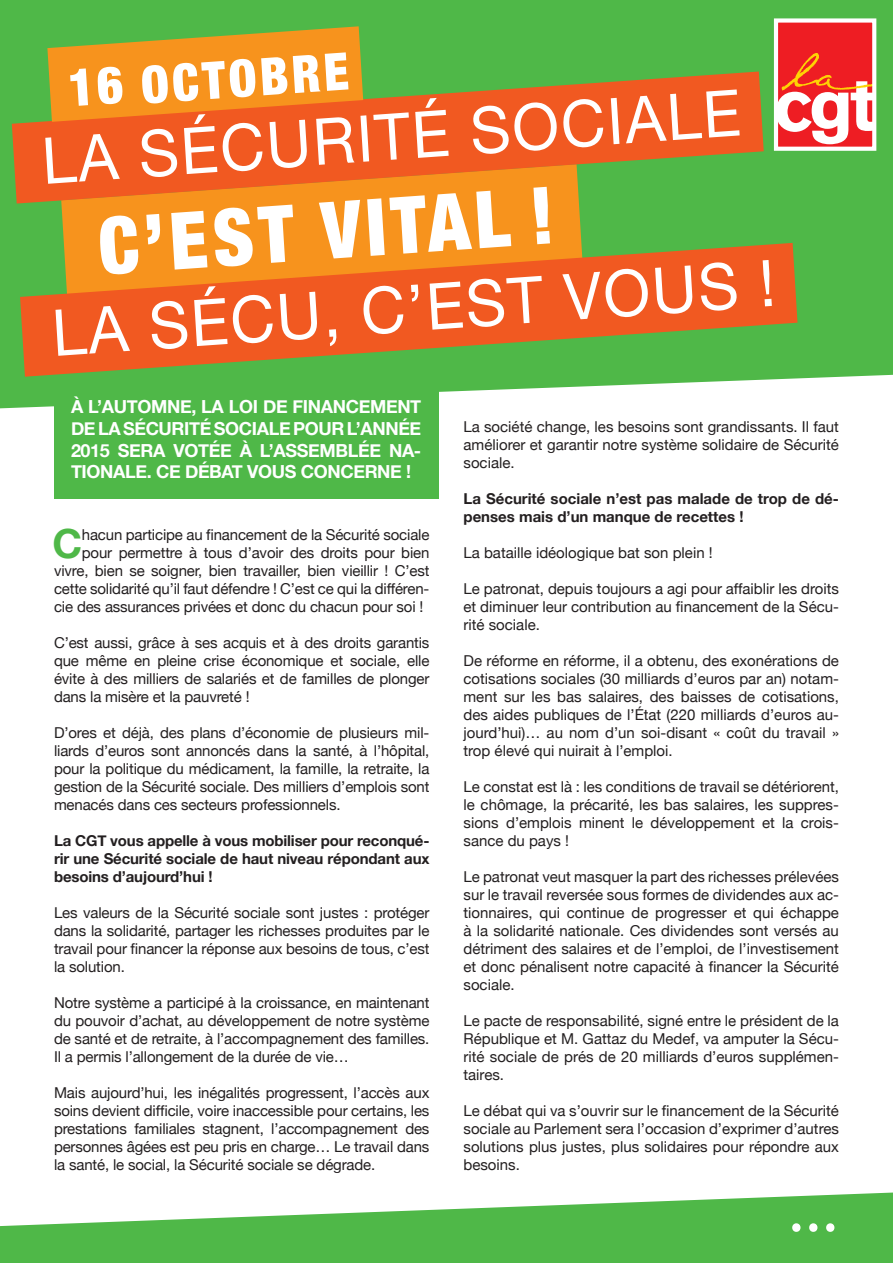
<style>
.page{position:relative;width:893px;height:1263px;background:#fff}
.page>*{position:absolute;margin:0;border:0;box-sizing:border-box;transform-origin:0 0}
.t1{font:900 condensed 79.35px "Helvetica Neue";color:#fff;scale:.96 1}
.t2{font:74.4px "Minion Pro";color:#fff}
.t3{font:64.5px "Helvetica Neue";color:#fff;scale:.96 1}
.t4{font:900 condensed 51.9px "Helvetica Neue";color:#fff}
.t5{font:700 40.2px "Helvetica Neue";color:#4fb848}
.t6{font:700 18px/21.6px "Helvetica Neue";letter-spacing:-.02em;color:#fff;text-align:justify}
.t7{font:15px/18px "Helvetica Neue";letter-spacing:-.01em;color:#231f20;text-align:justify}
.t8{font:700 15px/18px "Helvetica Neue";color:#231f20;text-align:justify}
</style>
<div class="page">
<svg style="left:0;top:1192px;width:893px;height:71px;fill:#4fb848"></svg>
<svg style="left:0;top:0;width:893px;height:408px;background:#62bf5c"></svg>
<div style="left:54px;top:366px;width:384px;height:132px;background:#4fb848"></div>
<div style="left:61px;top:204px;width:522px;height:39px;background:#f7931d"></div>
<svg style="left:12px;top:72px;width:752px;height:132px;background:#d27328"></svg>
<svg style="left:20px;top:243px;width:777px;height:134px;background:#ca7929"></svg>
<div style="left:776px;top:21px;width:98px;height:128px;background:#ee1d23"></div>
<svg style="left:779px;top:53px;width:92px;height:91px"></svg>
<div style="left:774px;top:18px;width:102px;height:133px;border:4px solid #fff"></div>
<svg style="left:47px;top:26px;width:316px;height:96px;background:#e09122"></svg>
<h3 class="t4" style="left:66px;top:59px;width:282px;rotate:-4deg">16 OCTOBRE</h3>
<h3 class="t3" style="left:39px;top:123px;width:731px;rotate:-4deg">LA SÉCURITÉ SOCIALE</h3>
<h1 class="t1" style="left:95px;top:198px;width:477px;rotate:-4deg">C’EST VITAL !</h1>
<h3 class="t3" style="left:49px;top:295px;width:756px;rotate:-4deg">LA SÉCU, C’EST VOUS !</h3>
<p class="t6" style="left:71px;top:396px;width:352px">À L’AUTOMNE, LA LOI DE FINANCEMENT DE LA SÉCURITÉ SOCIALE POUR L’ANNÉE 2015 SERA VOTÉE À L’ASSEMBLÉE NA-TIONALE. CE DÉBAT VOUS CONCERNE !</p>
<h3 class="t5" style="left:52px;top:519px;width:31px">C</h3>
<p class="t7" style="left:82px;top:525px;width:349px">hacun participe au financement de la Sécurité sociale</p>
<p class="t7" style="left:82px;top:543px;width:349px">pour permettre à tous d’avoir des droits pour bien</p>
<p class="t7" style="left:54px;top:561px;width:377px">vivre, bien se soigner, bien travailler, bien vieillir ! C’est</p>
<p class="t7" style="left:54px;top:579px;width:377px">cette solidarité qu’il faut défendre ! C’est ce qui la différen-</p>
<p class="t7" style="left:54px;top:597px;width:371px">cie des assurances privées et donc du chacun pour soi !</p>
<p class="t7" style="left:54px;top:633px;width:377px">C’est aussi, grâce à ses acquis et à des droits garantis que même en pleine crise économique et sociale, elle évite à des milliers de salariés et de familles de plonger dans la misère et la pauvreté !</p>
<p class="t7" style="left:54px;top:723px;width:377px">D’ores et déjà, des plans d’économie de plusieurs mil&shy;liards d’euros sont annoncés dans la santé, à l’hôpital, pour la politique du médicament, la famille, la retraite, la gestion de la Sécurité sociale. Des milliers d’emplois sont menacés dans ces secteurs professionnels.</p>
<p class="t8" style="left:54px;top:831px;width:377px">La CGT vous appelle à vous mobiliser pour reconqué&shy;rir une Sécurité sociale de haut niveau répondant aux besoins d’aujourd’hui !</p>
<p class="t7" style="left:54px;top:903px;width:377px">Les valeurs de la Sécurité sociale sont justes : protéger dans la solidarité, partager les richesses produites par le travail pour financer la réponse aux besoins de tous, c’est la solution.</p>
<p class="t7" style="left:54px;top:993px;width:377px">Notre système a participé à la croissance, en maintenant du pouvoir d’achat, au développement de notre système de santé et de retraite, à l’accompagnement des familles.<br>Il a permis l’allongement de la durée de vie…</p>
<p class="t7" style="left:54px;top:1083px;width:377px">Mais aujourd’hui, les inégalités progressent, l’accès aux soins devient difficile, voire inaccessible pour certains, les prestations familiales stagnent, l’accompagnement des personnes âgées est peu pris en charge… Le travail dans la santé, le social, la Sécurité sociale se dégrade.</p>
<p class="t7" style="left:463px;top:417px;width:377px">La société change, les besoins sont grandissants. Il faut améliorer et garantir notre système solidaire de Sécurité sociale.</p>
<p class="t8" style="left:463px;top:489px;width:377px">La Sécurité sociale n’est pas malade de trop de dé&shy;penses mais d’un manque de recettes !</p>
<p class="t7" style="left:463px;top:543px;width:251px">La bataille idéologique bat son plein !</p>
<p class="t7" style="left:463px;top:579px;width:377px">Le patronat, depuis toujours a agi pour affaiblir les droits et diminuer leur contribution au financement de la Sécu&shy;rité sociale.</p>
<p class="t7" style="left:463px;top:651px;width:377px">De réforme en réforme, il a obtenu, des exonérations de cotisations sociales (30 milliards d’euros par an) notam&shy;ment sur les bas salaires, des baisses de cotisations, des aides publiques de l’État (220 milliards d’euros au&shy;jourd’hui)… au nom d’un soi-disant « coût du travail » trop élevé qui nuirait à l’emploi.</p>
<p class="t7" style="left:463px;top:777px;width:377px">Le constat est là : les conditions de travail se détériorent, le chômage, la précarité, les bas salaires, les suppres&shy;sions d’emplois minent le développement et la crois&shy;sance du pays !</p>
<p class="t7" style="left:463px;top:867px;width:377px">Le patronat veut masquer la part des richesses prélevées sur le travail reversée sous formes de dividendes aux ac&shy;tionnaires, qui continue de progresser et qui échappe à la solidarité nationale. Ces dividendes sont versés au détriment des salaires et de l’emploi, de l’investisement et donc pénalisent notre capacité à financer la Sécurité sociale.</p>
<p class="t7" style="left:463px;top:1011px;width:377px">Le pacte de responsabilité, signé entre le président de la République et M. Gattaz du Medef, va amputer la Sécu&shy;rité sociale de prés de 20 milliards d’euros supplémen&shy;taires.</p>
<p class="t7" style="left:463px;top:1101px;width:377px">Le débat qui va s’ouvrir sur le financement de la Sécurité sociale au Parlement sera l’occasion d’exprimer d’autres solutions plus justes, plus solidaires pour répondre aux besoins.</p>
<h2 class="t2" style="left:788px;top:1157px;width:52px">...</h2>
</div>
